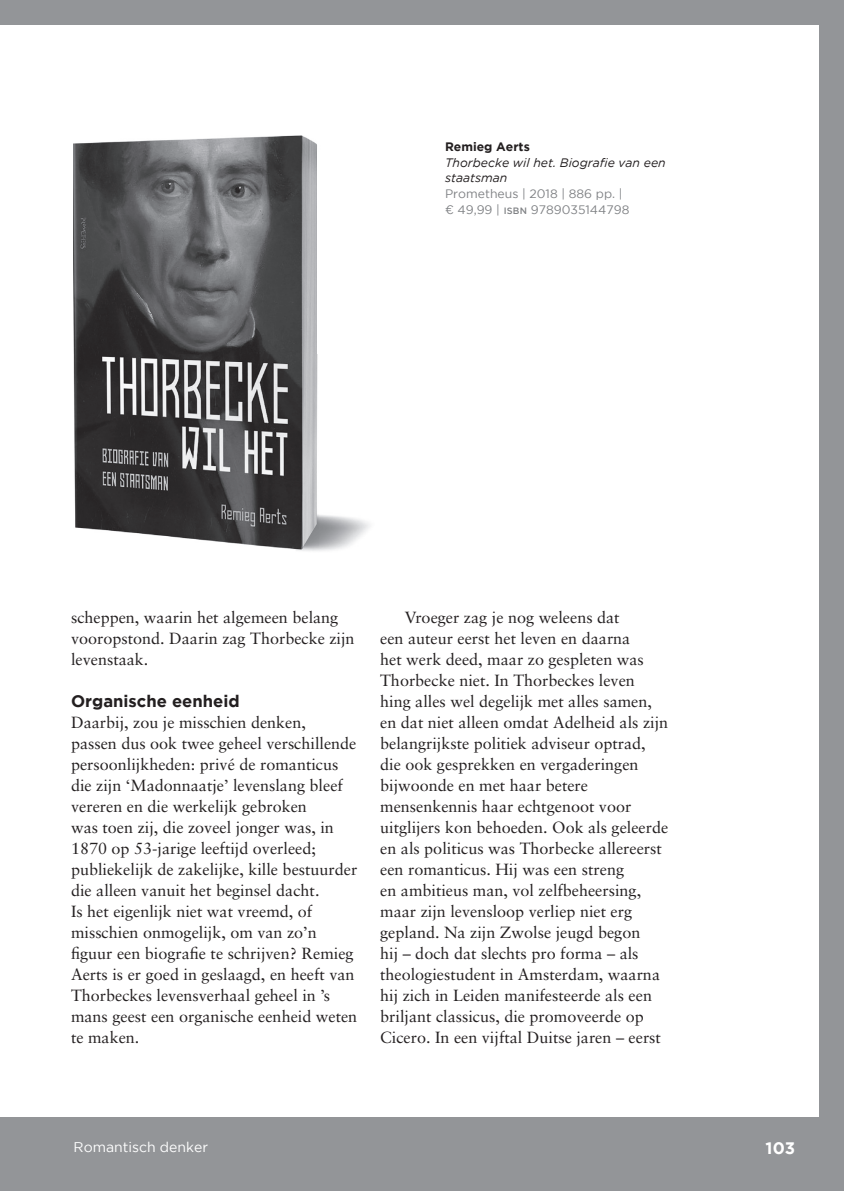
<style>
.page{position:relative;width:844px;height:1191px;background:#fff}
.page>*{position:absolute;margin:0;border:0;box-sizing:border-box;transform-origin:0 0}
.t1{font:700 16.62px "Gotham";color:#231f20}
.t2{font:700 16.62px "Gotham";color:#fff}
.t3{font:16.1px/21px "Sabon LT";color:#231f20}
.t4{font:14px "Gotham";color:#fff}
.t5{font:12.25px/15.8px "Gotham";color:#808285}
.t6{font:italic 12.25px/15.8px "Gotham";color:#231f20}
.t7{font:700 12.25px "Gotham";color:#231f20}
.s1{font-weight:500;font-size:9.1px}
</style>
<div class="page">
<img style="left:73px;top:135px;width:297px;height:416px">
<div style="left:0;top:1117px;width:843px;height:74px;background:#939598"></div>
<div style="left:0;top:0;width:843px;height:24px;background:#939598"></div>
<div style="left:819px;top:0;width:24px;height:1191px;background:#939598"></div>
<p class="t7" style="left:445px;top:139px;width:86px">Remieg Aerts</p>
<p class="t6" style="left:445px;top:154px;width:222px">Thorbecke wil het. Biografie van een staatsman</p>
<p class="t5" style="left:445px;top:186px;width:186px">Prometheus | 2018 | 886 pp. | ¤ 49,99 | <span class="s1">ISBN</span> 9789035144798</p>
<p class="t3" style="left:71px;top:607px;width:285px">scheppen, waarin het algemeen belang vooropstond. Daarin zag Thorbecke zijn levenstaak.</p>
<p class="t1" style="left:71px;top:692px;width:170px">Organische eenheid</p>
<p class="t3" style="left:71px;top:712px;width:288px">Daarbij, zou je misschien denken,<br>passen dus ook twee geheel verschillende persoonlijkheden: privé de romanticus die zijn ‘Madonnaatje’ levenslang bleef vereren en die werkelijk gebroken<br>was toen zij, die zoveel jonger was, in 1870 op 53-jarige leeftijd overleed; publiekelijk de zakelijke, kille bestuurder die alleen vanuit het beginsel dacht.<br>Is het eigenlijk niet wat vreemd, of misschien onmogelijk, om van zo’n figuur een biografie te schrijven? Remieg Aerts is er goed in geslaagd, en heeft van Thorbeckes levensverhaal geheel in ’s mans geest een organische eenheid weten te maken.</p>
<p class="t3" style="left:380px;top:607px;width:289px;text-indent:25px">Vroeger zag je nog weleens dat<br>een auteur eerst het leven en daarna<br>het werk deed, maar zo gespleten was Thorbecke niet. In Th orbeckes leven hing alles wel degelijk met alles samen, en dat niet alleen omdat Adelheid als zijn belangrijkste politiek adviseur optrad, die ook gesprekken en vergaderingen bijwoonde en met haar betere mensenkennis haar echtgenoot voor uitglijers kon behoeden. Ook als geleerde en als politicus was Thorbecke allereerst een romanticus. Hij was een streng<br>en ambitieus man, vol zelfbeheersing, maar zijn levensloop verliep niet erg gepland. Na zijn Zwolse jeugd begon<br>hij – doch dat slechts pro forma – als theologiestudent in Amsterdam, waarna hij zich in Leiden manifesteerde als een briljant classicus, die promoveerde op Cicero. In een vijftal Duitse jaren – eerst</p>
<p class="t4" style="left:73px;top:1138px;width:136px">Romantisch denker</p>
<p class="t2" style="left:765px;top:1138px;width:31px">103</p>
</div>
